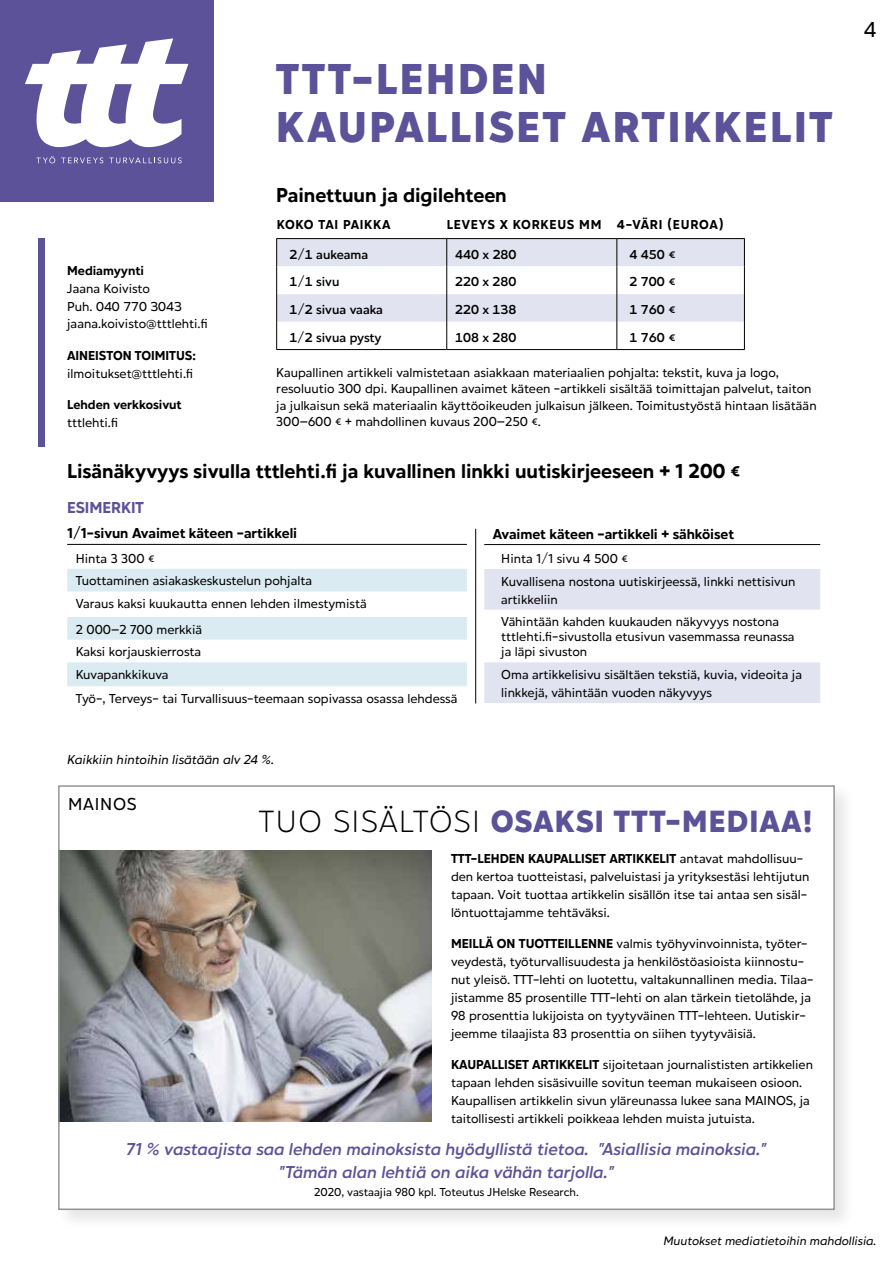
<style>
.page{position:relative;width:893px;height:1263px;background:#fff}
.page>*{position:absolute;margin:0;border:0;box-sizing:border-box;transform-origin:0 0}
.t1{font:900 45px/48px "Hartwell";letter-spacing:.06em;color:#5b5299}
.t2{font:900 31.95px "Hartwell";letter-spacing:.04em;color:#5b5299}
.t3{font:500 22.5px "Hartwell";color:#000}
.t4{font:700 21px "Hartwell";color:#000}
.t5{font:italic 600 18px/22.5px "Hartwell";color:#5b5299;text-align:center}
.t6{font:500 18px "Hartwell";letter-spacing:.04em;color:#000}
.t7{font:700 16.5px "Hartwell";color:#5b5299}
.t8{font:700 15px "Hartwell";letter-spacing:-.005em;color:#000}
.t9{font:500 13.5px/18px "Hartwell";color:#000}
.t10{font:600 13.5px "Hartwell";color:#000}
.t11{font:700 13.5px "Hartwell";color:#000}
.t12{font:italic 500 13.5px "Hartwell";color:#000}
.t13{font:700 13.5px "Hartwell";letter-spacing:.055em;color:#000}
.t14{font:700 13.5px "Hartwell";letter-spacing:.045em;color:#000}
.t15{font:italic 500 12.75px "Hartwell";color:#000}
.t16{font:500 12px "Hartwell";color:#000}
.s1{font-weight:300;color:#000}
.s2{font-weight:700}
</style>
<div class="page">
<hr style="left:276px;top:238px;width:171px;height:1px;background:#000">
<hr style="left:447px;top:238px;width:170px;height:1px;background:#000">
<hr style="left:617px;top:238px;width:128px;height:1px;background:#000">
<svg style="left:276px;top:239px;width:469px;height:110px"></svg>
<hr style="left:276px;top:349px;width:171px;height:1px;background:#000">
<hr style="left:447px;top:349px;width:170px;height:1px;background:#000">
<hr style="left:617px;top:349px;width:128px;height:1px;background:#000">
<div style="left:0;top:0;width:213px;height:202px;background:#5b5299"></div>
<svg style="left:25px;top:38px;width:163px;height:109px"></svg>
<svg style="left:36px;top:156px;width:19px;height:7px"></svg>
<svg style="left:61px;top:157px;width:42px;height:6px"></svg>
<svg style="left:109px;top:157px;width:73px;height:6px"></svg>
<div style="left:55px;top:783px;width:800px;height:447px;background:#000;opacity:.1"></div>
<div style="left:59px;top:786px;width:775px;height:423px;background:#fff"></div>
<img style="left:61px;top:850px;width:371px;height:272px">
<div style="left:58px;top:785px;width:777px;height:425px;border:2px solid #939393"></div>
<svg style="left:67px;top:569px;width:400px;height:117px;fill:#dbebf2"></svg>
<hr style="left:67px;top:544px;width:400px;height:1px;background:#000">
<div style="left:38px;top:238px;width:6px;height:209px;background:#5b5299"></div>
<svg style="left:484px;top:545px;width:336px;height:1px"></svg>
<svg style="left:484px;top:569px;width:336px;height:134px"></svg>
<hr style="left:484px;top:544px;width:336px;height:1px;background:#000">
<hr style="left:475px;top:529px;width:1px;height:174px;background:#000">
<h1 class="t1" style="left:276px;top:59px;width:558px">TTT-LEHDEN<br>KAUPALLISET ARTIKKELIT</h1>
<h3 class="t4" style="left:276px;top:182px;width:232px">Painettuun ja digilehteen</h3>
<p class="t14" style="left:277px;top:217px;width:116px">KOKO TAI PAIKKA</p>
<p class="t13" style="left:447px;top:217px;width:278px">LEVEYS X KORKEUS MM 4-VÄRI (EUROA)</p>
<p class="t10" style="left:289px;top:246px;width:80px">2/1 aukeama</p>
<p class="t10" style="left:455px;top:246px;width:63px">440 x 280</p>
<p class="t10" style="left:630px;top:246px;width:48px">4 450 €</p>
<p class="t10" style="left:289px;top:274px;width:52px">1/1 sivu</p>
<p class="t10" style="left:455px;top:274px;width:63px">220 x 280</p>
<p class="t10" style="left:630px;top:274px;width:48px">2 700 €</p>
<p class="t10" style="left:289px;top:302px;width:95px">1/2 sivua vaaka</p>
<p class="t10" style="left:455px;top:302px;width:63px">220 x 138</p>
<p class="t10" style="left:630px;top:302px;width:48px">1 760 €</p>
<p class="t10" style="left:289px;top:330px;width:94px">1/2 sivua pysty</p>
<p class="t10" style="left:455px;top:330px;width:63px">108 x 280</p>
<p class="t10" style="left:629px;top:330px;width:48px">1 760 €</p>
<p class="t11" style="left:67px;top:262px;width:78px">Mediamyynti</p>
<p class="t9" style="left:67px;top:280px;width:142px">Jaana Koivisto<br>Puh. 040 770 3043 jaana.koivisto@tttlehti.fi</p>
<p class="t11" style="left:67px;top:348px;width:130px">AINEISTON TOIMITUS:</p>
<p class="t9" style="left:67px;top:366px;width:128px">ilmoitukset@tttlehti.fi</p>
<p class="t11" style="left:67px;top:397px;width:116px">Lehden verkkosivut</p>
<p class="t9" style="left:67px;top:415px;width:52px">tttlehti.fi</p>
<p class="t9" style="left:276px;top:365px;width:542px;line-height:16.5px">Kaupallinen artikkeli valmistetaan asiakkaan materiaalien pohjalta: tekstit, kuva ja logo, resoluutio 300 dpi. Kaupallinen avaimet käteen -artikkeli sisältää toimittajan palvelut, taiton ja julkaisun sekä materiaalin käyttöoikeuden julkaisun jälkeen. Toimitustyöstä hintaan lisätään 300–600 € + mahdollinen kuvaus 200–250 €.</p>
<h3 class="t4" style="left:67px;top:459px;width:675px">Lisänäkyvyys sivulla tttlehti.fi ja kuvallinen linkki uutiskirjeeseen + 1 200 €</h3>
<p class="t7" style="left:67px;top:497px;width:78px">ESIMERKIT</p>
<p class="t8" style="left:67px;top:525px;width:232px">1/1-sivun Avaimet käteen -artikkeli</p>
<p class="t9" style="left:76px;top:548px;width:293px;line-height:22.6px">Hinta 3 300 €<br>Tuottaminen asiakaskeskustelun pohjalta<br>Varaus kaksi kuukautta ennen lehden ilmestymistä</p>
<p class="t9" style="left:76px;top:619px;width:383px;line-height:23.1px">2 000–2 700 merkkiä<br>Kaksi korjauskierrosta<br>Kuvapankkikuva<br>Työ-, Terveys- tai Turvallisuus-teemaan sopivassa osassa lehdessä</p>
<p class="t8" style="left:493px;top:525px;width:243px">Avaimet käteen -artikkeli + sähköiset</p>
<p class="t9" style="left:501px;top:548px;width:296px;line-height:22.6px">Hinta 1/1 sivu 4 500 €<br>Kuvallisena nostona uutiskirjeessä, linkki nettisivun</p>
<p class="t9" style="left:501px;top:589px;width:279px;line-height:22.6px">artikkeliin<br>Vähintään kahden kuukauden näkyvyys nostona</p>
<p class="t9" style="left:501px;top:631px;width:295px;line-height:15px">tttlehti.fi-sivustolla etusivun vasemmassa reunassa ja läpi sivuston</p>
<p class="t9" style="left:501px;top:667px;width:302px">Oma artikkelisivu sisältäen tekstiä, kuvia, videoita ja linkkejä, vähintään vuoden näkyvyys</p>
<p class="t12" style="left:67px;top:752px;width:208px">Kaikkiin hintoihin lisätään alv 24 %.</p>
<h3 class="t6" style="left:68px;top:793px;width:70px">MAINOS</h3>
<h2 class="t2" style="left:259px;top:802px;width:555px"><span class="s1">TUO SISÄLTÖSI</span> OSAKSI TTT-MEDIAA!</h2>
<p class="t9" style="left:451px;top:851px;width:360px"><span class="s2">TTT-LEHDEN KAUPALLISET ARTIKKELIT</span> antavat mahdollisuu&shy;den kertoa tuotteistasi, palveluistasi ja yrityksestäsi lehtijutun tapaan. Voit tuottaa artikkelin sisällön itse tai antaa sen sisäl&shy;löntuottajamme tehtäväksi.</p>
<p class="t9" style="left:451px;top:935px;width:364px"><span class="s2">MEILLÄ ON TUOTTEILLENNE</span> valmis työhyvinvoinnista, työter&shy;veydestä, työturvallisuudesta ja henkilöstöasioista kiinnostu&shy;nut yleisö. TTT-lehti on luotettu, valtakunnallinen media. Tilaa&shy;jistamme 85 prosentille TTT-lehti on alan tärkein tietolähde, ja 98 prosenttia lukijoista on tyytyväinen TTT-lehteen. Uutiskir&shy;jeemme tilaajista 83 prosenttia on siihen tyytyväisiä.</p>
<p class="t9" style="left:451px;top:1056px;width:363px"><span class="s2">KAUPALLISET ARTIKKELIT</span> sijoitetaan journalististen artikkelien tapaan lehden sisäsivuille sovitun teeman mukaiseen osioon.<br>Kaupallisen artikkelin sivun yläreunassa lukee sana MAINOS, ja taitollisesti artikkeli poikkeaa lehden muista jutuista.</p>
<h3 class="t5" style="left:126px;top:1140px;width:642px">71 % vastaajista saa lehden mainoksista hyödyllistä tietoa. ”Asiallisia mainoksia.” ”Tämän alan lehtiä on aika vähän tarjolla.”</h3>
<p class="t16" style="left:314px;top:1185px;width:266px">2020, vastaajia 980 kpl. Toteutus JHelske Research.</p>
<h3 class="t3" style="left:864px;top:16px;width:14px">4</h3>
<p class="t15" style="left:663px;top:1233px;width:215px">Muutokset mediatietoihin mahdollisia.</p>
</div>
